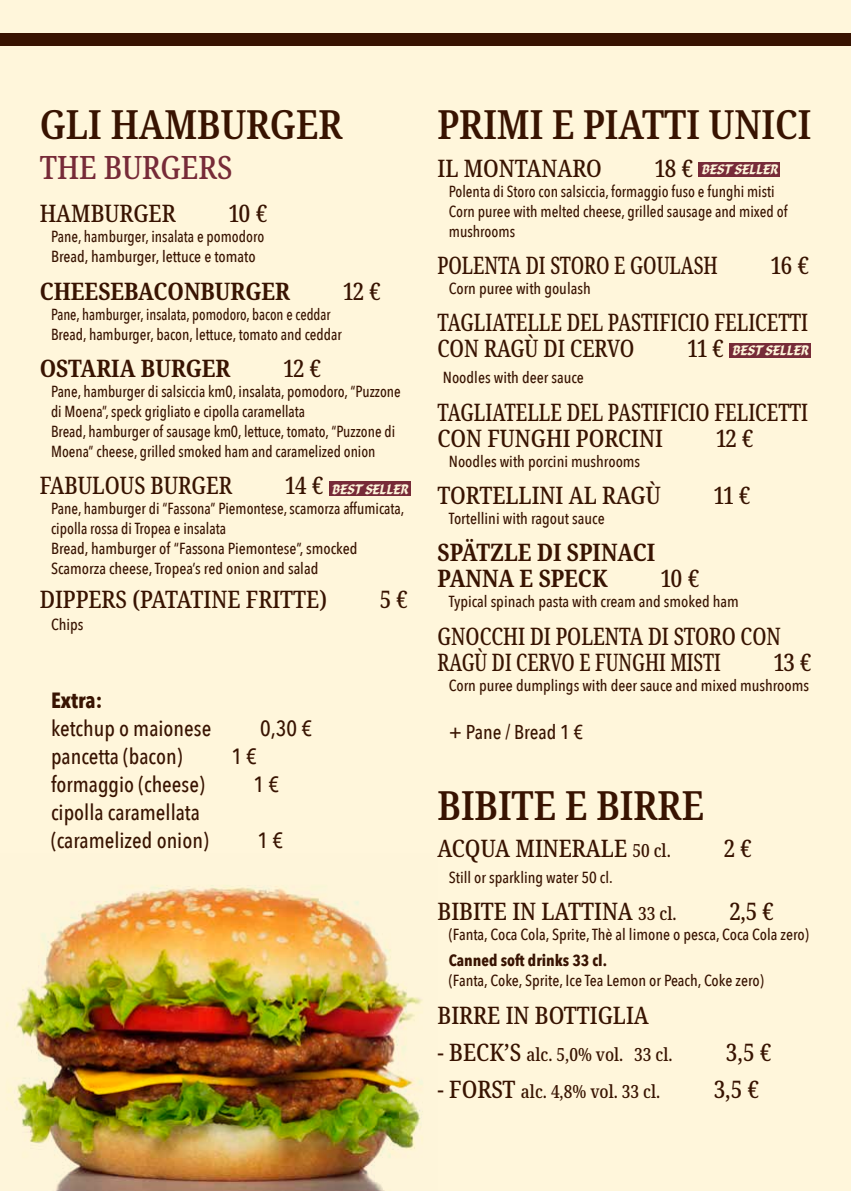
<style>
.page{position:relative;width:851px;height:1191px;background:#fff}
.page>*{position:absolute;margin:0;border:0;box-sizing:border-box;transform-origin:0 0}
.t1{font:600 condensed 40px "Noto Serif";color:#381301}
.t2{font:500 condensed 32px "Noto Serif";color:#772b38}
.t3{font:500 condensed 24px "Noto Serif";color:#381301}
.t4{font:500 condensed 24px/26px "Noto Serif";color:#381301;scale:.88 1}
.t5{font:700 condensed 24px/26px "Noto Serif";color:#381301}
.t6{font:500 condensed 24px/26px "Noto Serif";color:#381301;scale:.9 1}
.t7{font:500 condensed 24px "Noto Serif";color:#381301;scale:.86 1}
.t8{font:500 condensed 24px "Noto Serif";color:#381301;scale:.96 1}
.t9{font:500 22px/28px "Avenir Next Condensed";color:#381301}
.t10{font:700 22px "Avenir Next Condensed";color:#381301}
.t11{font:500 20px "Avenir Next Condensed";color:#381301}
.t12{font:500 condensed 18px "Noto Serif";color:#381301}
.t13{font:500 16px/20px "Avenir Next Condensed";color:#381301;scale:.95 1}
.t14{font:500 16px "Avenir Next Condensed";color:#381301}
.t15{font:500 16px/20px "Avenir Next Condensed";color:#381301;scale:.94 1}
.t16{font:500 16px/20px "Avenir Next Condensed";color:#381301;scale:.9 1}
.t17{font:700 16px "Avenir Next Condensed";color:#381301}
.t18{font:italic 700 condensed 14px "Flat Brush";color:#fff6db}
.s1{font-family:"Noto Serif";font-weight:500;font-style:normal;font-size:24px;color:#381301}
.s2{font-size:18px}
.s3{font-size:24px}
</style>
<div class="page">
<div style="left:0;top:0;width:850px;height:1191px;background:#fff6db"></div>
<div style="left:329px;top:481px;width:81px;height:15px;background:#772b38"></div>
<div style="left:698px;top:162px;width:82px;height:14px;background:#772b38"></div>
<div style="left:729px;top:343px;width:81px;height:14px;background:#772b38"></div>
<img style="left:6px;top:885px;width:417px;height:306px">
<div style="left:0;top:33px;width:850px;height:13px;background:#381301"></div>
<h1 class="t1" style="left:40px;top:97px;width:304px">GLI HAMBURGER</h1>
<h2 class="t2" style="left:40px;top:146px;width:194px">THE BURGERS</h2>
<h3 class="t3" style="left:40px;top:197px;width:137px">HAMBURGER</h3>
<h3 class="t3" style="left:229px;top:197px;width:40px">10 €</h3>
<p class="t13" style="left:51px;top:226px;width:226px">Pane, hamburger, insalata e pomodoro<br>Bread, hamburger, lettuce e tomato</p>
<h3 class="t5" style="left:40px;top:278px;width:252px">CHEESEBACONBURGER</h3>
<h3 class="t3" style="left:343px;top:274px;width:39px">12 €</h3>
<p class="t16" style="left:51px;top:304px;width:324px">Pane, hamburger, insalata, pomodoro, bacon e ceddar<br>Bread, hamburger, bacon, lettuce, tomato and ceddar</p>
<h3 class="t5" style="left:40px;top:356px;width:192px">OSTARIA BURGER</h3>
<h3 class="t3" style="left:284px;top:352px;width:39px">12 €</h3>
<p class="t15" style="left:51px;top:381px;width:373px">Pane, hamburger di salsiccia km0, insalata, pomodoro, “Puzzone di Moena”, speck grigliato e cipolla caramellata<br>Bread, hamburger of sausage km0, lettuce, tomato, “Puzzone di Moena” cheese, grilled smoked ham and caramelized onion</p>
<h3 class="t8" style="left:40px;top:469px;width:202px">FABULOUS BURGER</h3>
<p class="t18" style="left:285px;top:480px;width:124px"><span class="s1">14 €</span> BEST SELLER</p>
<p class="t13" style="left:51px;top:498px;width:373px">Pane, hamburger di “Fassona” Piemontese, scamorza affumicata, cipolla rossa di Tropea e insalata<br>Bread, hamburger of “Fassona Piemontese”, smocked Scamorza cheese, Tropea’s red onion and salad</p>
<h3 class="t3" style="left:40px;top:582px;width:289px">DIPPERS (PATATINE FRITTE)</h3>
<h3 class="t3" style="left:380px;top:582px;width:29px">5 €</h3>
<p class="t14" style="left:51px;top:614px;width:34px">Chips</p>
<h3 class="t10" style="left:51px;top:686px;width:53px">Extra:</h3>
<h3 class="t9" style="left:51px;top:714px;width:162px">ketchup o maionese</h3>
<h3 class="t9" style="left:260px;top:714px;width:53px">0,30 €</h3>
<h3 class="t9" style="left:51px;top:742px;width:133px">pancetta (bacon)</h3>
<h3 class="t9" style="left:231px;top:742px;width:27px">1 €</h3>
<h3 class="t9" style="left:51px;top:770px;width:155px">formaggio (cheese)</h3>
<h3 class="t9" style="left:253px;top:770px;width:27px">1 €</h3>
<h3 class="t9" style="left:51px;top:798px;width:159px">cipolla caramellata (caramelized onion)</h3>
<h3 class="t9" style="left:257px;top:826px;width:27px">1 €</h3>
<h1 class="t1" style="left:437px;top:97px;width:375px">PRIMI E PIATTI UNICI</h1>
<h3 class="t3" style="left:437px;top:151px;width:166px">IL MONTANARO</h3>
<p class="t18" style="left:655px;top:161px;width:124px"><span class="s1">18 €</span> BEST SELLER</p>
<p class="t13" style="left:449px;top:181px;width:358px">Polenta di Storo con salsiccia, formaggio fuso e funghi misti<br>Corn puree with melted cheese, grilled sausage and mixed of mushrooms</p>
<h3 class="t7" style="left:437px;top:249px;width:327px">POLENTA DI STORO E GOULASH</h3>
<h3 class="t3" style="left:771px;top:249px;width:39px">16 €</h3>
<p class="t14" style="left:449px;top:278px;width:143px">Corn puree with goulash</p>
<h3 class="t4" style="left:437px;top:310px;width:422px">TAGLIATELLE DEL PASTIFICIO FELICETTI<br>CON RAGÙ DI CERVO</h3>
<p class="t18" style="left:687px;top:342px;width:122px"><span class="s1">11 €</span> BEST SELLER</p>
<p class="t14" style="left:443px;top:368px;width:142px">Noodles with deer sauce</p>
<h3 class="t4" style="left:437px;top:400px;width:422px">TAGLIATELLE DEL PASTIFICIO FELICETTI<br>CON FUNGHI PORCINI</h3>
<h3 class="t3" style="left:716px;top:421px;width:39px">12 €</h3>
<p class="t14" style="left:449px;top:451px;width:193px">Noodles with porcini mushrooms</p>
<h3 class="t3" style="left:437px;top:479px;width:225px">TORTELLINI AL RAGÙ</h3>
<h3 class="t3" style="left:714px;top:479px;width:37px">11 €</h3>
<p class="t14" style="left:449px;top:509px;width:157px">Tortellini with ragout sauce</p>
<h3 class="t5" style="left:437px;top:540px;width:219px">SPÄTZLE DI SPINACI<br>PANNA E SPECK</h3>
<h3 class="t3" style="left:661px;top:562px;width:40px">10 €</h3>
<p class="t14" style="left:449px;top:592px;width:291px">Typical spinach pasta with cream and smoked ham</p>
<h3 class="t6" style="left:437px;top:624px;width:383px">GNOCCHI DI POLENTA DI STORO CON<br>RAGÙ DI CERVO E FUNGHI MISTI</h3>
<h3 class="t3" style="left:774px;top:645px;width:39px">13 €</h3>
<p class="t14" style="left:449px;top:675px;width:362px">Corn puree dumplings with deer sauce and mixed mushrooms</p>
<p class="t11" style="left:449px;top:719px;width:136px">+ Pane / Bread 1 €</p>
<h1 class="t1" style="left:437px;top:777px;width:268px">BIBITE E BIRRE</h1>
<h3 class="t3" style="left:437px;top:832px;width:235px">ACQUA MINERALE <span class="s2">50 cl.</span></h3>
<h3 class="t3" style="left:724px;top:832px;width:29px">2 €</h3>
<p class="t14" style="left:449px;top:868px;width:165px">Still or sparkling water 50 cl.</p>
<h3 class="t3" style="left:437px;top:895px;width:240px">BIBITE IN LATTINA <span class="s2">33 cl.</span></h3>
<h3 class="t3" style="left:729px;top:895px;width:45px">2,5 €</h3>
<p class="t14" style="left:449px;top:925px;width:361px">(Fanta, Coca Cola, Sprite, Thè al limone o pesca, Coca Cola zero)</p>
<p class="t17" style="left:449px;top:950px;width:160px">Canned soft drinks 33 cl.</p>
<p class="t14" style="left:449px;top:971px;width:316px">(Fanta, Coke, Sprite, Ice Tea Lemon or Peach, Coke zero)</p>
<h3 class="t3" style="left:437px;top:998px;width:213px">BIRRE IN BOTTIGLIA</h3>
<p class="t12" style="left:437px;top:1042px;width:236px"><span class="s3">- BECK’S</span> alc. 5,0% vol. 33 cl.</p>
<h3 class="t3" style="left:725px;top:1035px;width:47px">3,5 €</h3>
<p class="t12" style="left:437px;top:1079px;width:224px"><span class="s3">- FORST</span> alc. 4,8% vol. 33 cl.</p>
<h3 class="t3" style="left:713px;top:1073px;width:47px">3,5 €</h3>
</div>
